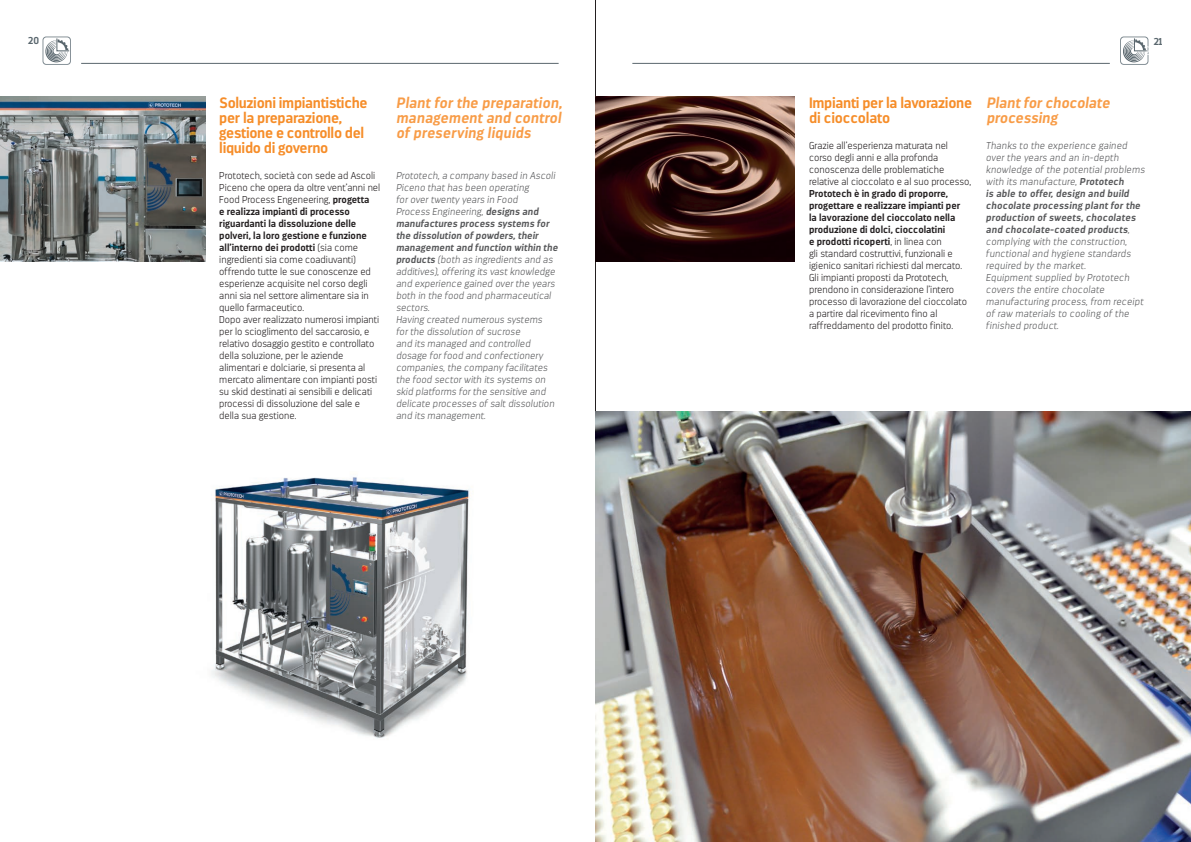
<style>
.page{position:relative;width:1191px;height:842px;background:#fff}
.page>*{position:absolute;margin:0;border:0;box-sizing:border-box;transform-origin:0 0}
.t1{font:700 15px/15px "Darwin";letter-spacing:-.02em;color:#f68d29}
.t2{font:italic 700 15px/15px "Darwin";letter-spacing:.01em;color:#f89c47}
.t3{font:200 12px "Darwin";color:#fff}
.t4{font:200 10px/12px "Darwin";color:#231f20}
.t5{font:italic 200 10px/12px "Darwin";letter-spacing:.01em;color:#57585a}
.t6{font:700 10px "Darwin";color:#5a676e}
.s1{font-weight:700}
</style>
<div class="page">
<hr style="left:81px;top:63px;width:477px;height:1px;background:#5a676e">
<hr style="left:632px;top:63px;width:477px;height:1px;background:#5a676e">
<hr style="left:595px;top:0;width:1px;height:842px;background:#231f20">
<svg style="left:1120px;top:37px;width:28px;height:28px"></svg>
<svg style="left:43px;top:37px;width:28px;height:28px"></svg>
<img style="left:595px;top:412px;width:596px;height:430px">
<img style="left:595px;top:97px;width:200px;height:165px">
<img style="left:0;top:97px;width:205px;height:165px">
<img style="left:211px;top:477px;width:260px;height:262px">
<p class="t6" style="left:28px;top:35px;width:13px">20</p>
<p class="t6" style="left:1153px;top:35px;width:10px">21</p>
<p class="t3" style="left:1144px;top:44px;width:11px">21</p>
<h1 class="t1" style="left:219px;top:95px;width:150px">Soluzioni impiantistiche per la preparazione, gestione e controllo del liquido di governo</h1>
<h1 class="t2" style="left:396px;top:95px;width:167px;text-align:justify">Plant for the preparation, management and control of preserving liquids</h1>
<p class="t5" style="left:396px;top:170px;width:163px">Prototech, a company based in Ascoli<br>Piceno that has been operating<br>for over twenty years in Food<br>Process Engineering, <span class="s1">designs and manufactures process systems for the dissolution of powders, their management and function within the products</span> (both as ingredients and as additives), offering its vast knowledge and experience gained over the years both in the food and pharmaceutical sectors.<br>Having created numerous systems<br>for the dissolution of sucrose<br>and its managed and controlled dosage for food and confectionery companies, the company facilitates the food sector with its systems on skid platforms for the sensitive and delicate processes of salt dissolution and its management.</p>
<p class="t4" style="left:219px;top:170px;width:162px">Prototech, società con sede ad Ascoli Piceno che opera da oltre vent’anni nel Food Process Engeneering, <span class="s1">progetta<br>e realizza impianti di processo riguardanti la dissoluzione delle polveri, la loro gestione e funzione all’interno dei prodotti</span> (sia come ingredienti sia come coadiuvanti) offrendo tutte le sue conoscenze ed esperienze acquisite nel corso degli anni sia nel settore alimentare sia in quello farmaceutico.<br>Dopo aver realizzato numerosi impianti per lo scioglimento del saccarosio, e relativo dosaggio gestito e controllato della soluzione, per le aziende alimentari e dolciarie, si presenta al mercato alimentare con impianti posti su skid destinati ai sensibili e delicati processi di dissoluzione del sale e della sua gestione.</p>
<h1 class="t1" style="left:809px;top:95px;width:164px">Impianti per la lavorazione di cioccolato</h1>
<h1 class="t2" style="left:986px;top:95px;width:125px">Plant for chocolate processing</h1>
<p class="t5" style="left:986px;top:140px;width:160px">Thanks to the experience gained over the years and an in-depth knowledge of the potential problems with its manufacture, <span class="s1">Prototech<br>is able to offer, design and build chocolate processing plant for the production of sweets, chocolates and chocolate-coated products</span>, complying with the construction, functional and hygiene standards required by the market.<br>Equipment supplied by Prototech covers the entire chocolate manufacturing process, from receipt of raw materials to cooling of the finished product.</p>
<p class="t4" style="left:809px;top:140px;width:164px">Grazie all’esperienza maturata nel corso degli anni e alla profonda conoscenza delle problematiche relative al cioccolato e al suo processo,</p>
<p class="t4" style="left:809px;top:188px;width:159px"><span class="s1">Prototech è in grado di proporre, progettare e realizzare impianti per la lavorazione del cioccolato nella produzione di dolci, cioccolatini<br>e prodotti ricoperti</span>, in linea con<br>gli standard costruttivi, funzionali e igienico sanitari richiesti dal mercato.<br>Gli impianti proposti da Prototech, prendono in considerazione l’intero processo di lavorazione del cioccolato a partire dal ricevimento fino al raffreddamento del prodotto finito.</p>
</div>
